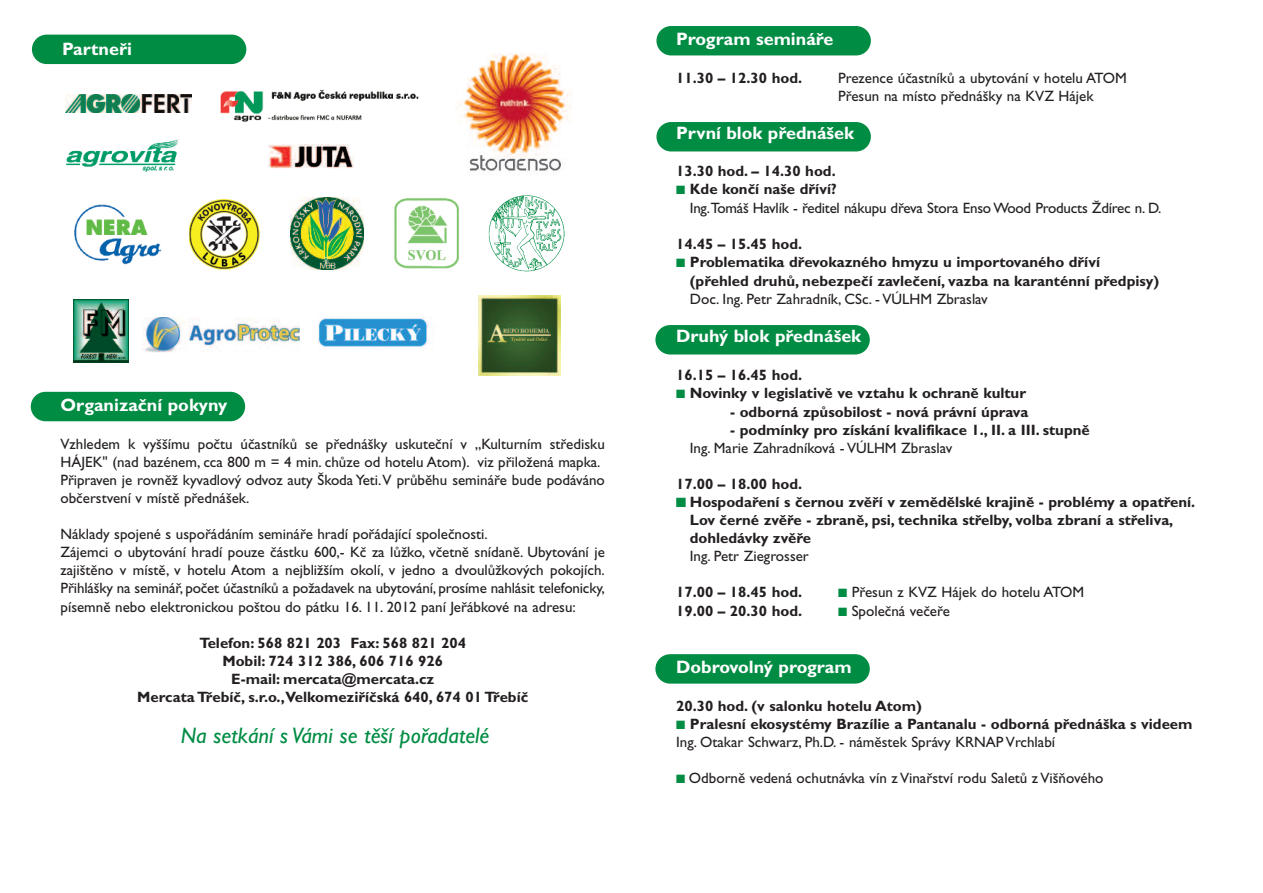
<style>
.page{position:relative;width:1263px;height:893px;background:#fff}
.page>*{position:absolute;margin:0;border:0;box-sizing:border-box;transform-origin:0 0}
.t1{font:italic 22.5px "Gill Sans CE";color:#008c43}
.t2{font:700 18px "Gill Sans CE";color:#fff}
.t3{font:15px/18px "Gill Sans CE";color:#231f20}
.t4{font:700 15px/18px "Gill Sans CE";color:#231f20}
.s1{color:#008c43}
.s2{font-weight:700}
.s3{font-weight:400}
</style>
<div class="page">
<div style="left:655px;top:654px;width:215px;height:30px;background:#008c43;border-radius:15px"></div>
<div style="left:656px;top:26px;width:215px;height:29px;background:#008c43;border-radius:15px"></div>
<div style="left:656px;top:122px;width:215px;height:29px;background:#008c43;border-radius:15px"></div>
<div style="left:655px;top:325px;width:215px;height:29px;background:#008c43;border-radius:15px"></div>
<div style="left:31px;top:392px;width:214px;height:29px;background:#008c43;border-radius:15px"></div>
<div style="left:32px;top:35px;width:214px;height:29px;background:#008c43;border-radius:15px"></div>
<img style="left:66px;top:139px;width:113px;height:33px">
<img style="left:456px;top:53px;width:116px;height:121px">
<img style="left:74px;top:204px;width:87px;height:61px">
<img style="left:394px;top:198px;width:65px;height:71px">
<img style="left:74px;top:300px;width:54px;height:63px">
<img style="left:220px;top:89px;width:199px;height:33px">
<img style="left:318px;top:318px;width:110px;height:29px">
<img style="left:65px;top:95px;width:127px;height:17px">
<img style="left:268px;top:145px;width:85px;height:24px">
<img style="left:488px;top:195px;width:77px;height:77px">
<img style="left:188px;top:198px;width:72px;height:72px">
<img style="left:478px;top:295px;width:83px;height:80px">
<img style="left:291px;top:197px;width:72px;height:72px">
<img style="left:143px;top:317px;width:157px;height:36px">
<p class="t2" style="left:62px;top:42px;width:71px">Partneři</p>
<p class="t2" style="left:676px;top:32px;width:159px">Program semináře</p>
<p class="t4" style="left:676px;top:70px;width:128px">11.30 – 12.30 hod.</p>
<p class="t3" style="left:838px;top:70px;width:290px">Prezence účastníků a ubytování v hotelu ATOM<br>Přesun na místo přednášky na KVZ Hájek</p>
<p class="t2" style="left:676px;top:126px;width:179px">První blok přednášek</p>
<p class="t4" style="left:676px;top:164px;width:161px">13.30 hod. – 14.30 hod.</p>
<p class="t3" style="left:690px;top:181px;width:473px;line-height:18.8px;text-indent:-14px"><span class="s1">■</span> <span class="s2">Kde končí naše dříví?<br></span>Ing.Tomáš Havlík - ředitel nákupu dřeva Stora Enso Wood Products Ždírec n. D.</p>
<p class="t4" style="left:676px;top:237px;width:128px">14.45 – 15.45 hod.</p>
<p class="t4" style="left:690px;top:254px;width:471px;line-height:18.8px;text-indent:-14px"><span class="s1">■</span> Problematika dřevokazného hmyzu u importovaného dříví (přehled druhů, nebezpečí zavlečení, vazba na karanténní předpisy)</p>
<p class="t3" style="left:690px;top:291px;width:299px">Doc. Ing. Petr Zahradník, CSc. - VÚLHM Zbraslav</p>
<p class="t2" style="left:676px;top:329px;width:187px">Druhý blok přednášek</p>
<p class="t4" style="left:676px;top:367px;width:128px">16.15 – 16.45 hod.</p>
<p class="t4" style="left:676px;top:385px;width:351px"><span class="s1">■</span> Novinky v legislativě ve vztahu k ochraně kultur</p>
<p class="t4" style="left:730px;top:404px;width:300px">- odborná způsobilost - nová právní úprava</p>
<p class="t4" style="left:730px;top:422px;width:361px">- podmínky pro získání kvalifikace 1., II. a III. stupně</p>
<p class="t3" style="left:690px;top:440px;width:264px">Ing. Marie Zahradníková - VÚLHM Zbraslav</p>
<p class="t4" style="left:676px;top:476px;width:128px">17.00 – 18.00 hod.</p>
<p class="t4" style="left:690px;top:494px;width:507px;line-height:18.5px;text-indent:-13px"><span class="s1">■</span> Hospodaření s černou zvěří v zemědělské krajině - problémy a opatření.<br>Lov černé zvěře - zbraně, psi, technika střelby, volba zbraní a střeliva, dohledávky zvěře</p>
<p class="t3" style="left:690px;top:549px;width:121px">Ing. Petr Ziegrosser</p>
<p class="t4" style="left:676px;top:585px;width:128px">17.00 – 18.45 hod.</p>
<p class="t3" style="left:838px;top:585px;width:247px"><span class="s1">■</span> Přesun z KVZ Hájek do hotelu ATOM</p>
<p class="t4" style="left:676px;top:603px;width:128px">19.00 – 20.30 hod.</p>
<p class="t3" style="left:838px;top:604px;width:113px"><span class="s1">■</span> Společná večeře</p>
<p class="t2" style="left:61px;top:398px;width:168px">Organizační pokyny</p>
<p class="t3" style="left:61px;top:436px;width:546px">Vzhledem k vyššímu počtu účastníků se přednášky uskuteční v „Kulturním středisku HÁJEK" (nad bazénem, cca 800 m = 4 min. chůze od hotelu Atom). viz přiložená mapka.<br>Připraven je rovněž kyvadlový odvoz auty Škoda Yeti.V průběhu semináře bude podáváno občerstvení v místě přednášek.</p>
<p class="t3" style="left:61px;top:526px;width:546px">Náklady spojené s uspořádáním semináře hradí pořádající společnosti.<br>Zájemci o ubytování hradí pouze částku 600,- Kč za lůžko, včetně snídaně. Ubytování je zajištěno v místě, v hotelu Atom a nejbližším okolí, v jedno a dvoulůžkových pokojích.<br>Přihlášky na seminář, počet účastníků a požadavek na ubytování, prosíme nahlásit telefonicky, písemně nebo elektronickou poštou do pátku 16. 11. 2012 paní Jeřábkové na adresu:</p>
<p class="t4" style="left:137px;top:635px;width:392px;text-align:center">Telefon: 568 821 203 Fax: 568 821 204<br>Mobil: 724 312 386, 606 716 926<br>E-mail: mercata@mercata.cz<br>Mercata Třebíč, s.r.o.,Velkomeziříčská 640, 674 01 Třebíč</p>
<h1 class="t1" style="left:181px;top:727px;width:310px">Na setkání s Vámi se těší pořadatelé</h1>
<p class="t2" style="left:676px;top:660px;width:177px">Dobrovolný program</p>
<p class="t4" style="left:676px;top:698px;width:247px">20.30 hod. (v salonku hotelu Atom)</p>
<p class="t4" style="left:676px;top:715px;width:518px;line-height:18.8px"><span class="s1">■</span> Pralesní ekosystémy Brazílie a Pantanalu - odborná přednáška s videem<br><span class="s3">Ing. Otakar Schwarz, Ph.D. - náměstek Správy KRNAP Vrchlabí</span></p>
<p class="t3" style="left:676px;top:771px;width:429px"><span class="s1">■</span> Odborně vedená ochutnávka vín z Vinařství rodu Saletů z Višňového</p>
</div>
